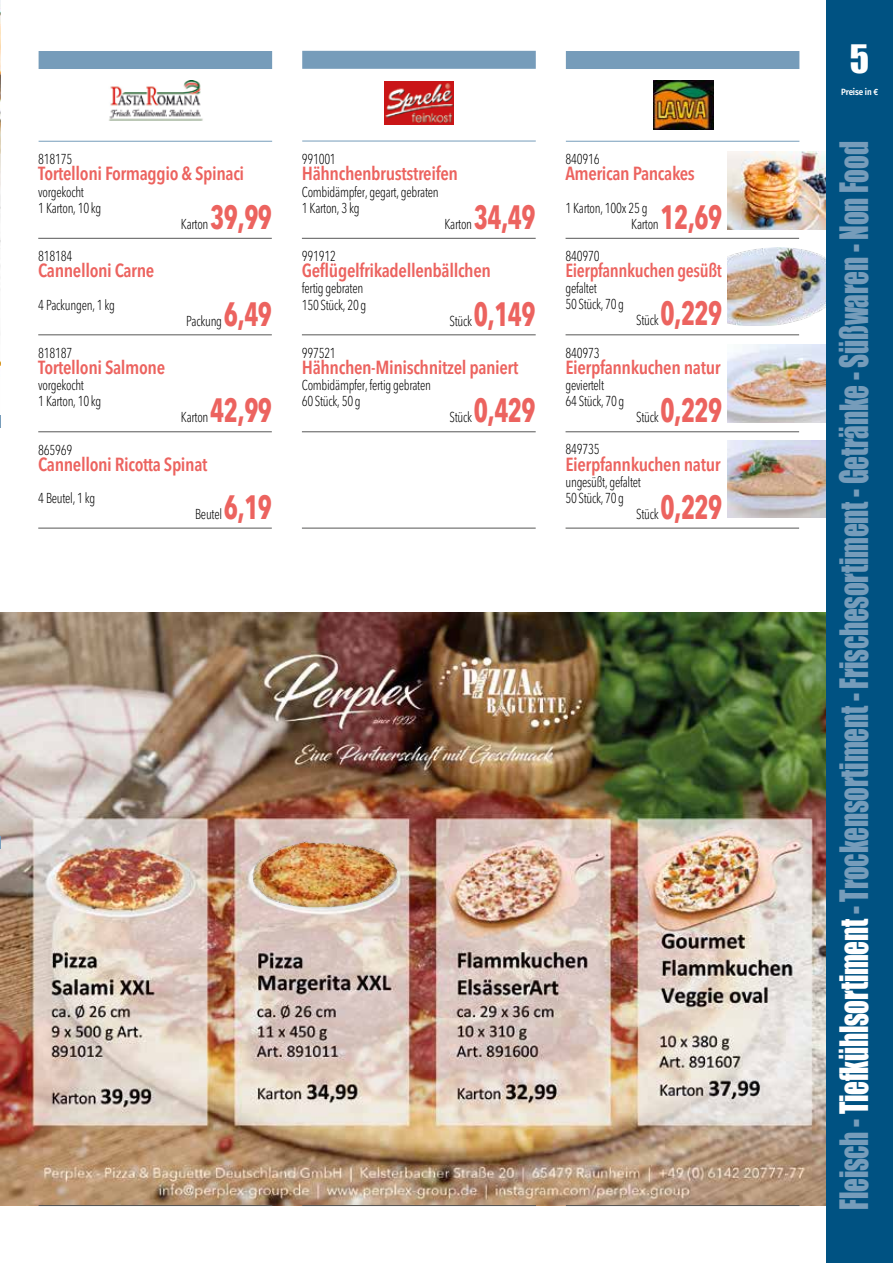
<style>
.page{position:relative;width:893px;height:1263px;background:#fff}
.page>*{position:absolute;margin:0;border:0;box-sizing:border-box;transform-origin:0 0}
.t1{font:36px "Impact";letter-spacing:-.01em;color:#769cba;scale:.75 1}
.t2{font:36px "Impact";color:#fff}
.t3{font:700 condensed 33.45px "Avenir Next";letter-spacing:-.02em;color:#ec635f;scale:.81 1}
.t4{font:600 condensed 18.9px "Avenir Next LT Pro";letter-spacing:-.02em;color:#ec635f}
.t5{font:600 condensed 18.9px "Avenir Next LT Pro";letter-spacing:-.02em;color:#ec635f;scale:.95 1}
.t6{font:300 condensed 14.25px/16.2px "Avenir Next LT Pro";letter-spacing:-.02em;color:#000;scale:.9 1}
.t7{font:600 9px "Fira Sans";letter-spacing:-.02em;color:#fff;scale:.9 1}
.s1{color:#fff}
</style>
<div class="page">
<img style="left:0;top:612px;width:826px;height:593px">
<hr style="left:302px;top:141px;width:234px;height:1px;background:#769cba">
<div style="left:302px;top:51px;width:234px;height:18px;background:#769cba"></div>
<img style="left:385px;top:82px;width:69px;height:43px">
<img style="left:0;top:0;width:1px;height:366px">
<hr style="left:39px;top:141px;width:233px;height:1px;background:#769cba">
<div style="left:39px;top:51px;width:233px;height:18px;background:#769cba"></div>
<img style="left:109px;top:80px;width:94px;height:41px">
<hr style="left:566px;top:141px;width:233px;height:1px;background:#769cba">
<div style="left:566px;top:51px;width:233px;height:18px;background:#769cba"></div>
<img style="left:653px;top:81px;width:61px;height:49px">
<svg style="left:0;top:415px;width:1px;height:12px"></svg>
<svg style="left:0;top:836px;width:1px;height:12px"></svg>
<img style="left:727px;top:151px;width:99px;height:79px">
<img style="left:727px;top:441px;width:99px;height:76px">
<img style="left:727px;top:248px;width:99px;height:78px">
<img style="left:727px;top:344px;width:99px;height:78px">
<img style="left:240px;top:817px;width:172px;height:115px">
<hr style="left:38px;top:238px;width:234px;height:1px;background:#575756">
<hr style="left:38px;top:334px;width:234px;height:1px;background:#575756">
<hr style="left:38px;top:431px;width:234px;height:1px;background:#575756">
<hr style="left:38px;top:528px;width:234px;height:1px;background:#575756">
<hr style="left:39px;top:1205px;width:233px;height:1px;background:#575756">
<hr style="left:302px;top:238px;width:234px;height:1px;background:#575756">
<hr style="left:302px;top:334px;width:234px;height:1px;background:#575756">
<hr style="left:302px;top:431px;width:234px;height:1px;background:#575756">
<hr style="left:302px;top:528px;width:234px;height:1px;background:#575756">
<hr style="left:302px;top:1205px;width:234px;height:1px;background:#575756">
<hr style="left:566px;top:238px;width:233px;height:1px;background:#575756">
<hr style="left:566px;top:334px;width:233px;height:1px;background:#575756">
<hr style="left:566px;top:431px;width:233px;height:1px;background:#575756">
<hr style="left:566px;top:528px;width:233px;height:1px;background:#575756">
<hr style="left:566px;top:1205px;width:233px;height:1px;background:#575756">
<div style="left:826px;top:0;width:67px;height:1263px;background:#005282"></div>
<h1 class="t2" style="left:850px;top:31px;width:21px">5</h1>
<p class="t7" style="left:841px;top:84px;width:43px">Preise in €</p>
<p class="t6" style="left:38px;top:151px;width:39px">818175</p>
<h3 class="t4" style="left:38px;top:162px;width:208px">Tortelloni Formaggio &amp; Spinaci</h3>
<p class="t6" style="left:38px;top:184px;width:71px">vorgekocht<br>1 Karton, 10 kg</p>
<p class="t6" style="left:181px;top:216px;width:32px">Karton</p>
<h2 class="t3" style="left:210px;top:197px;width:78px">39,99</h2>
<p class="t6" style="left:38px;top:248px;width:39px">818184</p>
<h3 class="t4" style="left:38px;top:259px;width:118px">Cannelloni Carne</h3>
<p class="t6" style="left:38px;top:296px;width:87px">4 Packungen, 1 kg</p>
<h2 class="t3" style="left:224px;top:293px;width:61px">6,49</h2>
<p class="t6" style="left:186px;top:313px;width:41px">Packung</p>
<p class="t6" style="left:302px;top:151px;width:39px">991001</p>
<h3 class="t4" style="left:302px;top:162px;width:158px">Hähnchenbruststreifen</h3>
<p class="t6" style="left:302px;top:184px;width:153px">Combidämpfer, gegart, gebraten<br>1 Karton, 3 kg</p>
<p class="t6" style="left:445px;top:216px;width:32px">Karton</p>
<h2 class="t3" style="left:474px;top:197px;width:78px">34,49</h2>
<p class="t6" style="left:302px;top:248px;width:39px">991912</p>
<h3 class="t4" style="left:302px;top:259px;width:191px">Geflügelfrikadellenbällchen</h3>
<p class="t6" style="left:302px;top:280px;width:73px">fertig gebraten<br>150 Stück, 20 g</p>
<p class="t6" style="left:450px;top:313px;width:27px">Stück</p>
<h2 class="t3" style="left:474px;top:293px;width:78px">0,149</h2>
<p class="t6" style="left:565px;top:151px;width:39px">840916</p>
<h3 class="t4" style="left:565px;top:162px;width:131px">American Pancakes</h3>
<p class="t6" style="left:631px;top:199px;width:32px;text-indent:-66px">1 Karton, 100x 25 g<br>Karton</p>
<h2 class="t3" style="left:661px;top:196px;width:78px">12,69</h2>
<p class="t6" style="left:565px;top:248px;width:39px">840970</p>
<h3 class="t5" style="left:565px;top:259px;width:166px">Eierpfannkuchen gesüßt</h3>
<p class="t6" style="left:565px;top:280px;width:67px">gefaltet<br>50 Stück, 70 g</p>
<p class="t6" style="left:636px;top:312px;width:27px">Stück</p>
<h2 class="t3" style="left:661px;top:293px;width:78px">0,229</h2>
<p class="t6" style="left:38px;top:345px;width:39px">818187</p>
<h3 class="t4" style="left:38px;top:356px;width:128px">Tortelloni Salmone</h3>
<p class="t6" style="left:38px;top:377px;width:71px">vorgekocht<br>1 Karton, 10 kg</p>
<h2 class="t3" style="left:210px;top:390px;width:78px">42,99</h2>
<p class="t6" style="left:181px;top:409px;width:32px">Karton</p>
<p class="t6" style="left:302px;top:345px;width:39px">997521</p>
<h3 class="t4" style="left:302px;top:356px;width:218px">Hähnchen-Minischnitzel paniert</h3>
<p class="t6" style="left:302px;top:377px;width:145px">Combidämpfer, fertig gebraten<br>60 Stück, 50 g</p>
<p class="t6" style="left:450px;top:409px;width:27px">Stück</p>
<h2 class="t3" style="left:474px;top:390px;width:78px">0,429</h2>
<p class="t6" style="left:565px;top:345px;width:39px">840973</p>
<h3 class="t4" style="left:565px;top:356px;width:157px">Eierpfannkuchen natur</h3>
<p class="t6" style="left:565px;top:377px;width:67px">geviertelt<br>64 Stück, 70 g</p>
<p class="t6" style="left:636px;top:409px;width:27px">Stück</p>
<h2 class="t3" style="left:661px;top:390px;width:78px">0,229</h2>
<p class="t6" style="left:38px;top:442px;width:39px">865969</p>
<h3 class="t4" style="left:38px;top:453px;width:171px">Cannelloni Ricotta Spinat</h3>
<p class="t6" style="left:38px;top:490px;width:65px">4 Beutel, 1 kg</p>
<p class="t6" style="left:195px;top:506px;width:31px">Beutel</p>
<h2 class="t3" style="left:224px;top:487px;width:61px">6,19</h2>
<p class="t6" style="left:565px;top:441px;width:39px">849735</p>
<h3 class="t4" style="left:565px;top:452px;width:157px">Eierpfannkuchen natur</h3>
<p class="t6" style="left:565px;top:474px;width:85px">ungesüßt, gefaltet</p>
<p class="t6" style="left:565px;top:490px;width:67px">50 Stück, 70 g</p>
<p class="t6" style="left:636px;top:506px;width:27px">Stück</p>
<h2 class="t3" style="left:661px;top:487px;width:78px">0,229</h2>
<h1 class="t1" style="left:826px;top:1209px;width:1425px;rotate:-90deg">Fleisch - <span class="s1">Tiefkühlsortiment</span> - Trockensortiment - Frischesortiment - Getränke - Süßwaren - Non Food</h1>
</div>
